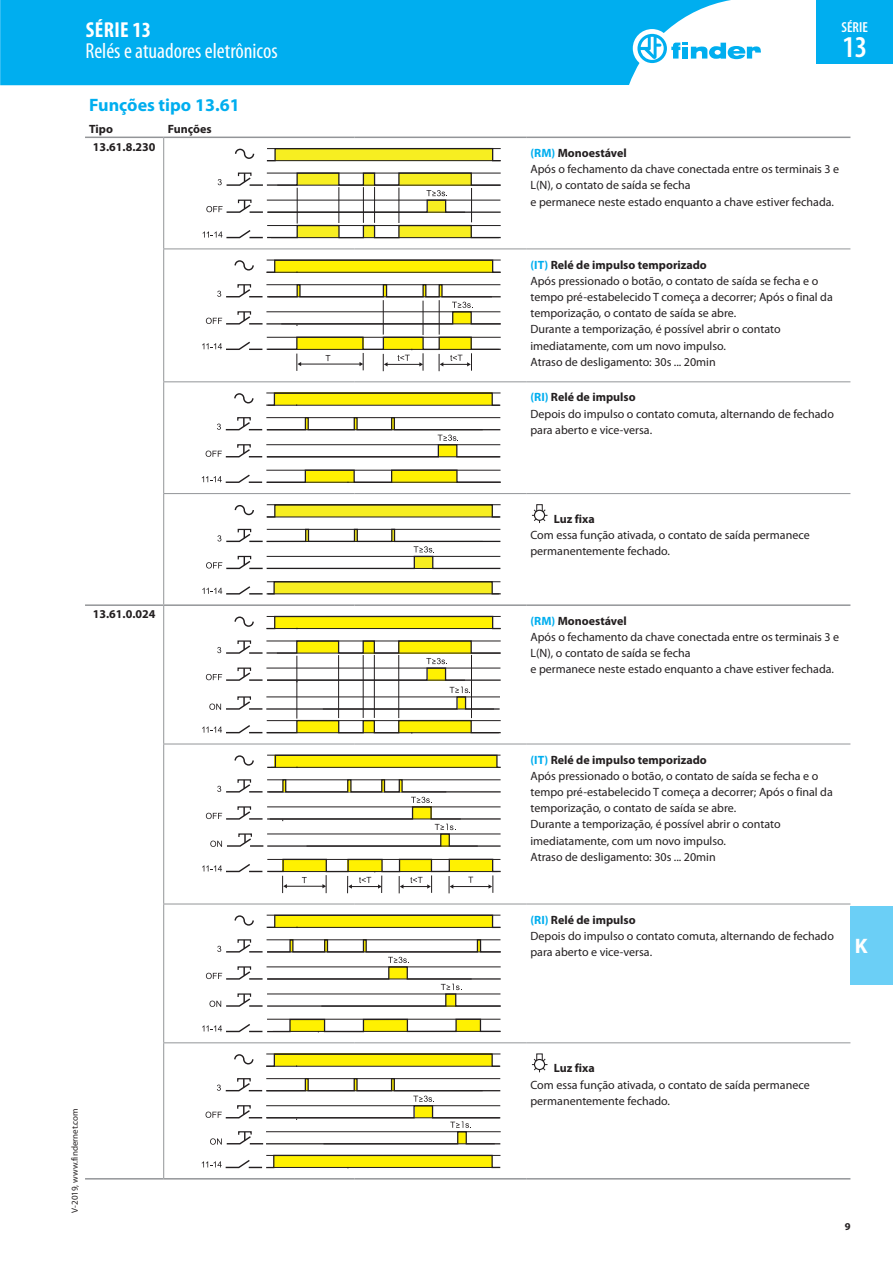
<style>
.page{position:relative;width:893px;height:1263px;background:#fff}
.page>*{position:absolute;margin:0;border:0;box-sizing:border-box;transform-origin:0 0}
.t1{font:600 condensed 30.3px "Myriad Pro";color:#fff}
.t2{font:condensed 21.75px "Myriad Pro";color:#fff}
.t3{font:700 condensed 21.75px "Myriad Pro";letter-spacing:.02em;color:#fff}
.t4{font:700 21px "Myriad Pro";color:#fff}
.t5{font:700 18px "Myriad Pro";color:#00aeef}
.t6{font:600 condensed 14.55px "Myriad Pro";color:#fff}
.t7{font:12px/16.2px "Myriad Pro";color:#231f20}
.t8{font:700 12px "Myriad Pro";color:#231f20}
.t9{font:700 10.5px "Myriad Pro";color:#231f20}
.t10{font:9px "Myriad Pro";color:#231f20}
.s1{font-weight:700;color:#00aeef}
.s2{font-weight:700}
</style>
<div class="page">
<div style="left:850px;top:906px;width:43px;height:78px;background:#6bcff6"></div>
<div style="left:0;top:0;width:731px;height:85px;background:#00aeef"></div>
<div style="left:633px;top:29px;width:38px;height:39px;background:#fff;border-radius:50%"></div>
<svg style="left:637px;top:34px;width:124px;height:29px"></svg>
<div style="left:816px;top:0;width:77px;height:64px;background:#00aeef"></div>
<hr style="left:163px;top:249px;width:192px;height:1px;background:#939598">
<hr style="left:355px;top:249px;width:171px;height:1px;background:#939598">
<hr style="left:163px;top:381px;width:192px;height:1px;background:#939598">
<hr style="left:355px;top:381px;width:171px;height:1px;background:#939598">
<hr style="left:163px;top:493px;width:192px;height:1px;background:#939598">
<hr style="left:355px;top:493px;width:171px;height:1px;background:#939598">
<hr style="left:163px;top:744px;width:192px;height:1px;background:#939598">
<hr style="left:355px;top:744px;width:171px;height:1px;background:#939598">
<hr style="left:163px;top:904px;width:192px;height:1px;background:#939598">
<hr style="left:355px;top:904px;width:171px;height:1px;background:#939598">
<hr style="left:163px;top:1042px;width:192px;height:1px;background:#939598">
<hr style="left:355px;top:1042px;width:171px;height:1px;background:#939598">
<hr style="left:163px;top:138px;width:1px;height:111px;background:#939598">
<hr style="left:163px;top:249px;width:1px;height:132px;background:#939598">
<hr style="left:163px;top:382px;width:1px;height:111px;background:#939598">
<hr style="left:163px;top:494px;width:1px;height:110px;background:#939598">
<hr style="left:163px;top:606px;width:1px;height:138px;background:#939598">
<hr style="left:163px;top:744px;width:1px;height:160px;background:#939598">
<hr style="left:163px;top:904px;width:1px;height:138px;background:#939598">
<hr style="left:163px;top:1043px;width:1px;height:135px;background:#939598">
<hr style="left:526px;top:249px;width:324px;height:1px;background:#939598">
<hr style="left:526px;top:381px;width:324px;height:1px;background:#939598">
<hr style="left:526px;top:493px;width:324px;height:1px;background:#939598">
<hr style="left:526px;top:744px;width:324px;height:1px;background:#939598">
<hr style="left:526px;top:904px;width:324px;height:1px;background:#939598">
<hr style="left:526px;top:1042px;width:324px;height:1px;background:#939598">
<hr style="left:85px;top:137px;width:79px;height:1px;background:#939598">
<hr style="left:164px;top:137px;width:191px;height:1px;background:#939598">
<hr style="left:355px;top:137px;width:171px;height:1px;background:#939598">
<hr style="left:526px;top:137px;width:324px;height:1px;background:#939598">
<hr style="left:85px;top:604px;width:79px;height:2px;background:#939598">
<hr style="left:164px;top:604px;width:191px;height:2px;background:#939598">
<hr style="left:355px;top:604px;width:171px;height:2px;background:#939598">
<hr style="left:526px;top:604px;width:324px;height:2px;background:#939598">
<hr style="left:85px;top:1178px;width:79px;height:1px;background:#939598">
<hr style="left:164px;top:1178px;width:191px;height:1px;background:#939598">
<hr style="left:355px;top:1178px;width:171px;height:1px;background:#939598">
<hr style="left:526px;top:1178px;width:324px;height:1px;background:#939598">
<svg style="left:266px;top:149px;width:235px;height:13px;background:#ede53e"></svg>
<svg style="left:235px;top:148px;width:20px;height:11px"></svg>
<hr style="left:267px;top:160px;width:233px;height:1px;background:#201d1e">
<hr style="left:267px;top:148px;width:234px;height:1px;background:#201d1e">
<svg style="left:203px;top:172px;width:298px;height:66px"></svg>
<hr style="left:297px;top:188px;width:1px;height:36px;background:#201d1e">
<hr style="left:339px;top:187px;width:1px;height:36px;background:#201d1e">
<hr style="left:363px;top:187px;width:1px;height:36px;background:#201d1e">
<hr style="left:374px;top:187px;width:1px;height:36px;background:#201d1e">
<hr style="left:399px;top:188px;width:1px;height:35px;background:#201d1e">
<hr style="left:471px;top:188px;width:1px;height:34px;background:#201d1e">
<svg style="left:202px;top:260px;width:299px;height:111px"></svg>
<hr style="left:383px;top:300px;width:1px;height:35px;background:#231f20">
<hr style="left:423px;top:301px;width:1px;height:34px;background:#231f20">
<hr style="left:439px;top:300px;width:1px;height:35px;background:#231f20">
<svg style="left:202px;top:392px;width:299px;height:91px"></svg>
<hr style="left:268px;top:594px;width:231px;height:1px;background:#201d1e">
<svg style="left:266px;top:504px;width:235px;height:14px;background:#e0d82e"></svg>
<svg style="left:234px;top:505px;width:20px;height:11px"></svg>
<hr style="left:267px;top:517px;width:233px;height:1px;background:#201d1e">
<hr style="left:267px;top:504px;width:234px;height:1px;background:#201d1e">
<svg style="left:202px;top:528px;width:299px;height:66px"></svg>
<svg style="left:532px;top:504px;width:15px;height:19px"></svg>
<svg style="left:202px;top:616px;width:299px;height:117px"></svg>
<svg style="left:202px;top:755px;width:299px;height:138px"></svg>
<svg style="left:202px;top:915px;width:299px;height:117px"></svg>
<svg style="left:202px;top:1053px;width:299px;height:115px"></svg>
<svg style="left:532px;top:1053px;width:15px;height:19px"></svg>
<h2 class="t3" style="left:86px;top:17px;width:67px">SÉRIE 13</h2>
<h2 class="t2" style="left:85px;top:38px;width:194px">Relés e atuadores eletrônicos</h2>
<h3 class="t5" style="left:89px;top:93px;width:152px">Funções tipo 13.61</h3>
<p class="t8" style="left:89px;top:121px;width:25px">Tipo</p>
<p class="t8" style="left:168px;top:121px;width:45px">Funções</p>
<p class="t8" style="left:93px;top:139px;width:64px">13.61.8.230</p>
<p class="t8" style="left:93px;top:606px;width:64px">13.61.0.024</p>
<p class="t10" style="left:69px;top:1213px;width:106px;rotate:-90deg">V-2019, www.findernet.com</p>
<p class="t6" style="left:842px;top:19px;width:28px">SÉRIE</p>
<h1 class="t1" style="left:842px;top:30px;width:26px">13</h1>
<p class="t7" style="left:530px;top:145px;width:310px"><span class="s1">(RM)</span> <span class="s2">Monoestável<br></span>Após o fechamento da chave conectada entre os terminais 3 e L(N), o contato de saída se fecha<br>e permanece neste estado enquanto a chave estiver fechada.</p>
<p class="t7" style="left:530px;top:256px;width:304px"><span class="s1">(IT)</span> <span class="s2">Relé de impulso temporizado<br></span>Após pressionado o botão, o contato de saída se fecha e o tempo pré-estabelecido T começa a decorrer; Após o final da temporização, o contato de saída se abre.<br>Durante a temporização, é possível abrir o contato imediatamente, com um novo impulso.<br>Atraso de desligamento: 30s ... 20min</p>
<p class="t7" style="left:530px;top:389px;width:305px"><span class="s1">(RI)</span> <span class="s2">Relé de impulso<br></span>Depois do impulso o contato comuta, alternando de fechado para aberto e vice-versa.</p>
<p class="t8" style="left:554px;top:511px;width:42px">Luz fixa</p>
<p class="t7" style="left:530px;top:527px;width:281px">Com essa função ativada, o contato de saída permanece permanentemente fechado.</p>
<p class="t7" style="left:530px;top:612px;width:310px"><span class="s1">(RM)</span> <span class="s2">Monoestável<br></span>Após o fechamento da chave conectada entre os terminais 3 e L(N), o contato de saída se fecha<br>e permanece neste estado enquanto a chave estiver fechada.</p>
<p class="t7" style="left:530px;top:751px;width:304px"><span class="s1">(IT)</span> <span class="s2">Relé de impulso temporizado<br></span>Após pressionado o botão, o contato de saída se fecha e o tempo pré-estabelecido T começa a decorrer; Após o final da temporização, o contato de saída se abre.<br>Durante a temporização, é possível abrir o contato imediatamente, com um novo impulso.<br>Atraso de desligamento: 30s ... 20min</p>
<p class="t7" style="left:530px;top:911px;width:305px"><span class="s1">(RI)</span> <span class="s2">Relé de impulso<br></span>Depois do impulso o contato comuta, alternando de fechado para aberto e vice-versa.</p>
<h3 class="t4" style="left:855px;top:932px;width:14px">K</h3>
<p class="t8" style="left:554px;top:1060px;width:42px">Luz fixa</p>
<p class="t7" style="left:530px;top:1076px;width:281px">Com essa função ativada, o contato de saída permanece permanentemente fechado.</p>
<p class="t9" style="left:845px;top:1219px;width:7px">9</p>
</div>
